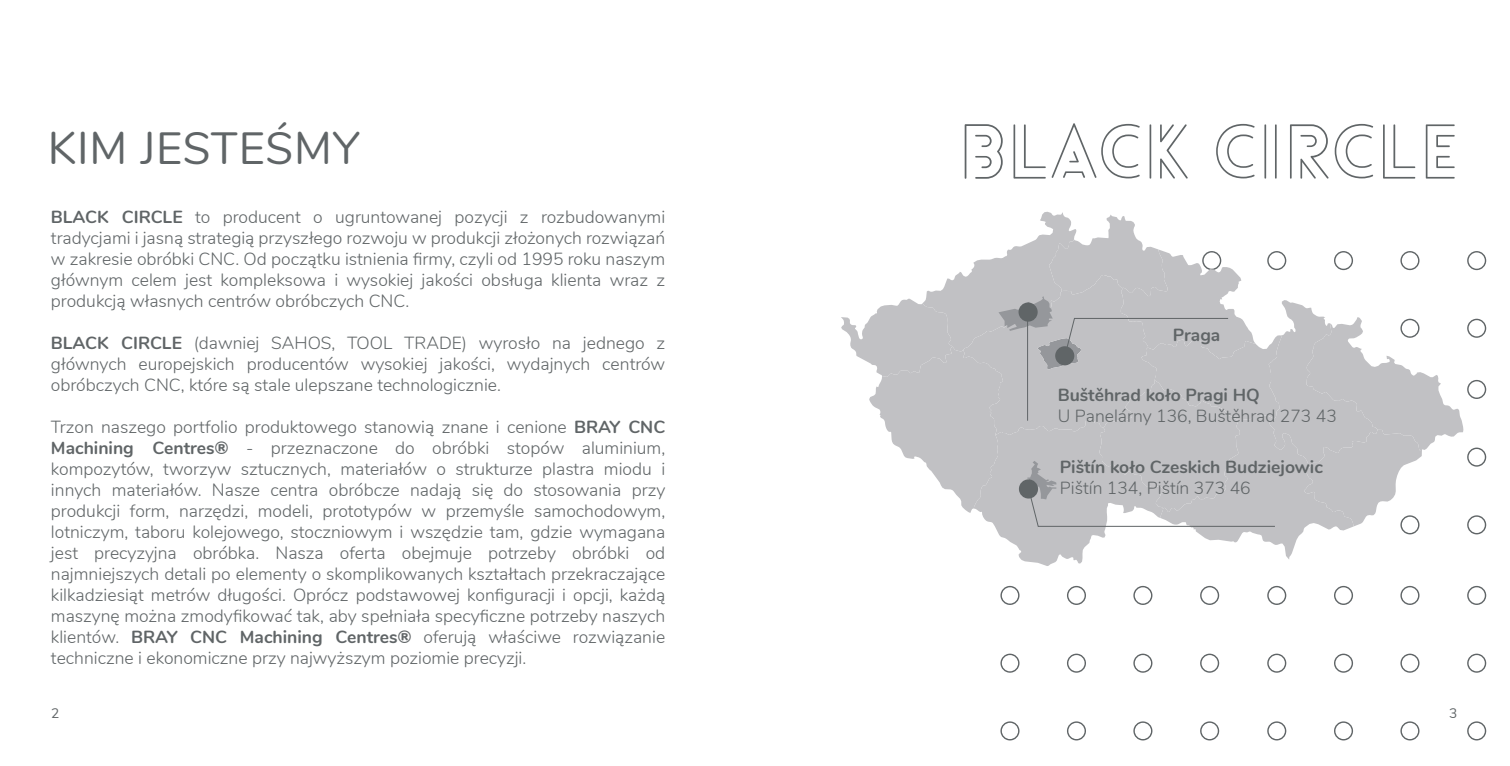
<style>
.page{position:relative;width:1510px;height:766px;background:#fff}
.page>*{position:absolute;margin:0;border:0;box-sizing:border-box;transform-origin:0 0}
.t1{font:45px "Nunito";letter-spacing:.02em;color:#606567}
.t2{font:300 17.5px/21px "Nunito";color:#606567;text-align:justify}
.t3{font:700 17.5px "Nunito";color:#606567}
.t4{font:13.75px "Nunito";color:#606567}
.s1{font-weight:700}
</style>
<div class="page">
<svg style="left:1000px;top:585px;width:19px;height:19px"></svg>
<svg style="left:1000px;top:653px;width:19px;height:19px"></svg>
<svg style="left:1000px;top:721px;width:19px;height:19px"></svg>
<svg style="left:1067px;top:585px;width:19px;height:19px"></svg>
<svg style="left:1133px;top:585px;width:19px;height:19px"></svg>
<svg style="left:1200px;top:585px;width:19px;height:19px"></svg>
<svg style="left:1267px;top:585px;width:19px;height:19px"></svg>
<svg style="left:1334px;top:585px;width:19px;height:19px"></svg>
<svg style="left:1400px;top:585px;width:19px;height:19px"></svg>
<svg style="left:1467px;top:585px;width:19px;height:19px"></svg>
<svg style="left:1067px;top:653px;width:19px;height:19px"></svg>
<svg style="left:1133px;top:653px;width:19px;height:19px"></svg>
<svg style="left:1200px;top:653px;width:19px;height:19px"></svg>
<svg style="left:1267px;top:653px;width:19px;height:19px"></svg>
<svg style="left:1334px;top:653px;width:19px;height:19px"></svg>
<svg style="left:1400px;top:653px;width:19px;height:19px"></svg>
<svg style="left:1467px;top:653px;width:19px;height:19px"></svg>
<svg style="left:1067px;top:721px;width:19px;height:19px"></svg>
<svg style="left:1133px;top:721px;width:19px;height:19px"></svg>
<svg style="left:1200px;top:721px;width:19px;height:19px"></svg>
<svg style="left:1267px;top:721px;width:19px;height:19px"></svg>
<svg style="left:1334px;top:721px;width:19px;height:19px"></svg>
<svg style="left:1400px;top:721px;width:19px;height:19px"></svg>
<svg style="left:1467px;top:721px;width:19px;height:19px"></svg>
<svg style="left:841px;top:212px;width:645px;height:354px"></svg>
<hr style="left:1074px;top:318px;width:154px;height:1px;background:#606567">
<hr style="left:1027px;top:306px;width:1px;height:114px;background:#606567">
<svg style="left:964px;top:124px;width:38px;height:55px"></svg>
<svg style="left:1013px;top:124px;width:32px;height:54px"></svg>
<svg style="left:1051px;top:123px;width:88px;height:55px"></svg>
<svg style="left:1149px;top:124px;width:38px;height:54px"></svg>
<svg style="left:1216px;top:124px;width:38px;height:54px"></svg>
<svg style="left:1264px;top:124px;width:12px;height:54px"></svg>
<svg style="left:1290px;top:124px;width:38px;height:55px"></svg>
<svg style="left:1334px;top:124px;width:39px;height:54px"></svg>
<svg style="left:1383px;top:124px;width:32px;height:54px"></svg>
<svg style="left:1425px;top:124px;width:29px;height:54px"></svg>
<h1 class="t1" style="left:48px;top:116px;width:313px">KIM JESTEŚMY</h1>
<p class="t2" style="left:51px;top:205px;width:616px"><span class="s1">BLACK CIRCLE</span> to producent o ugruntowanej pozycji z rozbudowanymi tradycjami i jasną strategią przyszłego rozwoju w produkcji złożonych rozwiązań w zakresie obróbki CNC. Od początku istnienia firmy, czyli od 1995 roku naszym głównym celem jest kompleksowa i wysokiej jakości obsługa klienta wraz z produkcją własnych centrów obróbczych CNC.</p>
<p class="t2" style="left:51px;top:331px;width:616px"><span class="s1">BLACK CIRCLE</span> (dawniej SAHOS, TOOL TRADE) wyrosło na jednego z głównych europejskich producentów wysokiej jakości, wydajnych centrów obróbczych CNC, które są stale ulepszane technologicznie.</p>
<p class="t2" style="left:51px;top:415px;width:616px">Trzon naszego portfolio produktowego stanowią znane i cenione <span class="s1">BRAY CNC Machining Centres®</span> - przeznaczone do obróbki stopów aluminium, kompozytów, tworzyw sztucznych, materiałów o strukturze plastra miodu i innych materiałów. Nasze centra obróbcze nadają się do stosowania przy produkcji form, narzędzi, modeli, prototypów w przemyśle samochodowym, lotniczym, taboru kolejowego, stoczniowym i wszędzie tam, gdzie wymagana jest precyzyjna obróbka. Nasza oferta obejmuje potrzeby obróbki od najmniejszych detali po elementy o skomplikowanych kształtach przekraczające kilkadziesiąt metrów długości. Oprócz podstawowej konfiguracji i opcji, każdą maszynę można zmodyfikować tak, aby spełniała specyficzne potrzeby naszych klientów. <span class="s1">BRAY CNC Machining Centres®</span> oferują właściwe rozwiązanie techniczne i ekonomiczne przy najwyższym poziomie precyzji.</p>
<p class="t3" style="left:1172px;top:322px;width:49px">Praga</p>
<p class="t3" style="left:1057px;top:382px;width:203px">Buštěhrad koło Pragi HQ</p>
<p class="t2" style="left:1057px;top:404px;width:280px">U Panelárny 136, Buštěhrad 273 43</p>
<p class="t3" style="left:1059px;top:454px;width:265px">Pištín koło Czeskich Budziejowic</p>
<p class="t2" style="left:1059px;top:476px;width:192px">Pištín 134, Pištín 373 46</p>
<p class="t4" style="left:51px;top:703px;width:10px">2</p>
<p class="t4" style="left:1449px;top:703px;width:10px">3</p>
</div>
